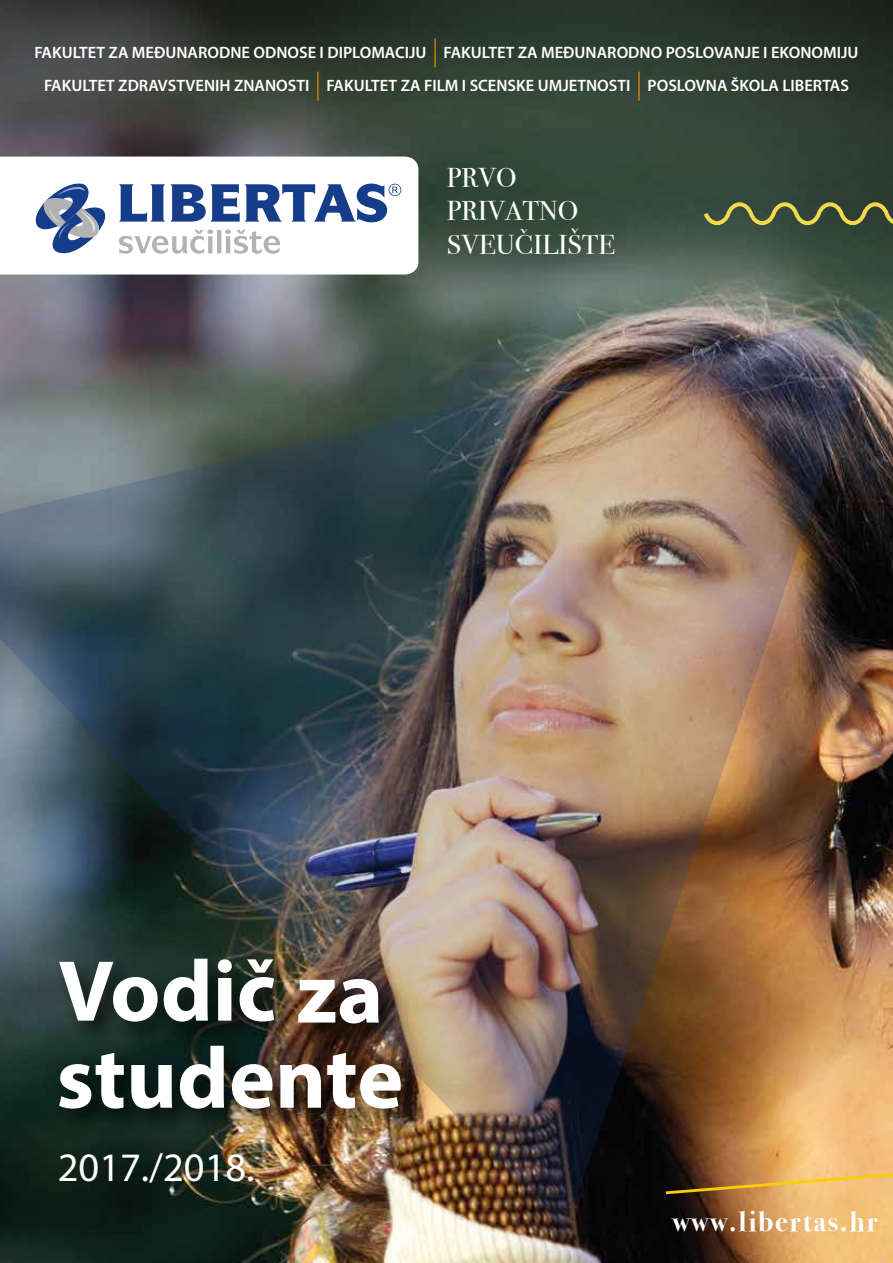
<style>
.page{position:relative;width:893px;height:1263px;background:#fff}
.page>*{position:absolute;margin:0;border:0;box-sizing:border-box;transform-origin:0 0}
.t1{font:40.5px "Myriad Pro";color:#fff}
.t2{font:700 28.65px "Bodoni Svty Two ITCTT";letter-spacing:.06em;color:#fff}
.t3{font:27.3px/33.3px "Bodoni Svty Two ITCTT";color:#fff;scale:1.05 1}
.t4{font:600 16.5px/33.3px "Myriad Pro";color:#fff;text-align:center}
</style>
<div class="page">
<img style="left:0;top:0;width:893px;height:1263px">
<img style="left:0;top:309px;width:881px;height:922px">
<svg style="left:0;top:157px;width:418px;height:118px"></svg>
<img style="left:47px;top:947px;width:260px;height:87px">
<svg style="left:59px;top:962px;width:99px;height:59px"></svg>
<svg style="left:164px;top:959px;width:44px;height:62px"></svg>
<svg style="left:218px;top:959px;width:14px;height:62px"></svg>
<svg style="left:240px;top:959px;width:34px;height:62px"></svg>
<img style="left:286px;top:967px;width:125px;height:67px">
<svg style="left:298px;top:979px;width:81px;height:44px"></svg>
<img style="left:47px;top:1034px;width:386px;height:107px">
<svg style="left:59px;top:1053px;width:65px;height:55px"></svg>
<svg style="left:131px;top:1065px;width:41px;height:44px"></svg>
<svg style="left:180px;top:1046px;width:44px;height:63px"></svg>
<svg style="left:232px;top:1064px;width:40px;height:44px"></svg>
<svg style="left:280px;top:1064px;width:41px;height:44px"></svg>
<svg style="left:327px;top:1053px;width:74px;height:55px"></svg>
<hr style="left:434px;top:38px;width:2px;height:29px;background:#f39200">
<hr style="left:638px;top:72px;width:2px;height:29px;background:#f39200">
<svg style="left:317px;top:72px;width:1px;height:29px"></svg>
<svg style="left:35px;top:182px;width:74px;height:75px"></svg>
<svg style="left:119px;top:230px;width:161px;height:24px"></svg>
<svg style="left:119px;top:184px;width:282px;height:38px"></svg>
<svg style="left:701px;top:200px;width:192px;height:27px;background:#59633e"></svg>
<svg style="left:663px;top:1165px;width:230px;height:31px;background:#be8f4f"></svg>
<p class="t4" style="left:34px;top:35px;width:826px">FAKULTET ZA MEĐUNARODNE ODNOSE I DIPLOMACIJU FAKULTET ZA MEĐUNARODNO POSLOVANJE I EKONOMIJU<br>FAKULTET ZDRAVSTVENIH ZNANOSTI FAKULTET ZA FILM I SCENSKE UMJETNOSTI POSLOVNA ŠKOLA LIBERTAS</p>
<h3 class="t3" style="left:447px;top:158px;width:162px">PRVO<br>PRIVATNO<br>SVEUČILIŠTE</h3>
<h1 class="t1" style="left:58px;top:1142px;width:198px">2017./2018.</h1>
<h2 class="t2" style="left:672px;top:1197px;width:207px">www.libertas.hr</h2>
</div>
